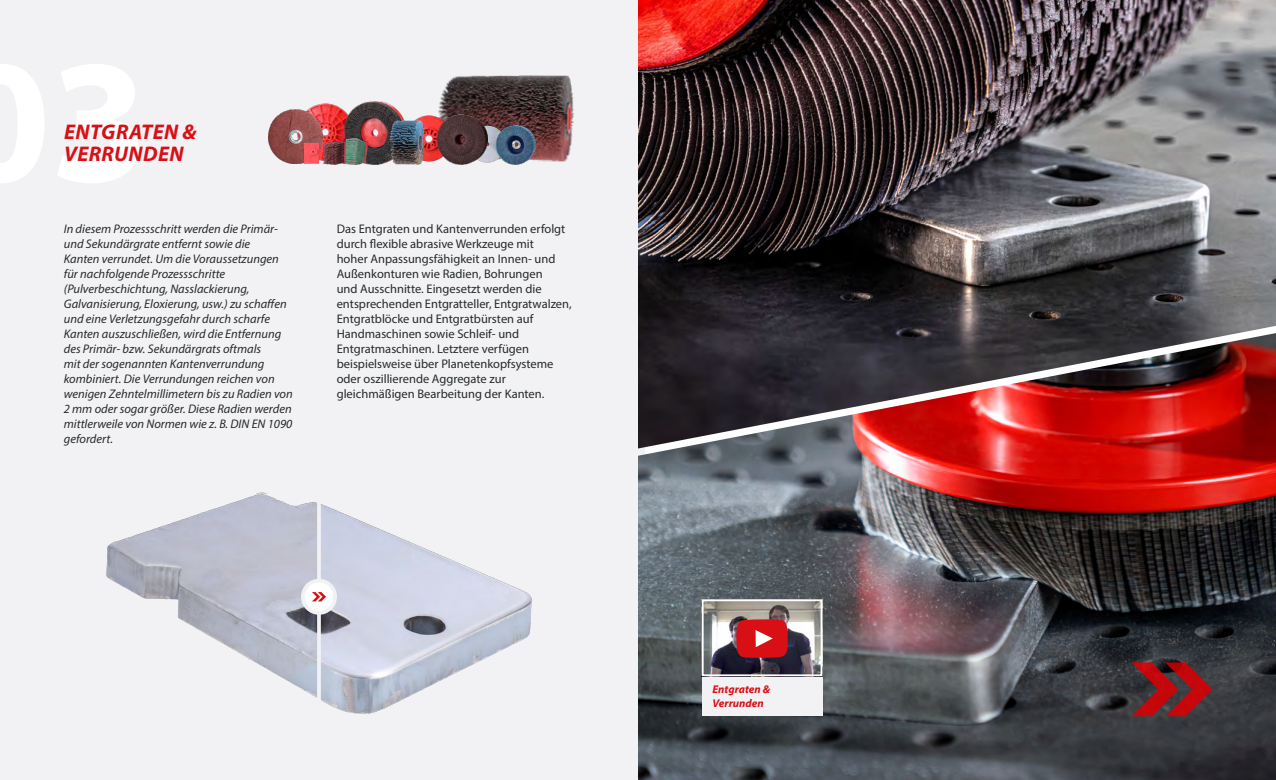
<style>
.page{position:relative;width:1276px;height:780px;background:#fff}
.page>*{position:absolute;margin:0;border:0;box-sizing:border-box;transform-origin:0 0}
.t1{font:italic 700 21.25px/22.5px "Myriad Pro";letter-spacing:.02em;color:#d90f16}
.t2{font:italic 12.5px/15px "Myriad Pro";color:#262a2c}
.t3{font:12.5px/15px "Myriad Pro";color:#262a2c}
.t4{font:italic 700 11.25px/13.5px "Myriad Pro";color:#d90f16}
</style>
<div class="page">
<div style="left:0;top:0;width:644px;height:780px;background:#f2f2f4"></div>
<img style="left:106px;top:492px;width:426px;height:222px">
<hr style="left:317px;top:377px;width:4px;height:403px;background:#f2f2f4">
<div style="left:303px;top:580px;width:32px;height:33px;background:#fff;border-radius:50%"></div>
<div style="left:301px;top:578px;width:36px;height:36px;border:4px solid #f2f2f4;border-radius:50%"></div>
<svg style="left:312px;top:592px;width:14px;height:9px"></svg>
<img style="left:638px;top:0;width:638px;height:333px">
<img style="left:638px;top:333px;width:638px;height:447px">
<svg style="left:1131px;top:662px;width:81px;height:54px;background:#7d2024"></svg>
<svg style="left:0;top:64px;width:138px;height:119px"></svg>
<img style="left:438px;top:75px;width:136px;height:86px">
<img style="left:487px;top:126px;width:48px;height:38px">
<img style="left:415px;top:115px;width:72px;height:49px">
<img style="left:309px;top:101px;width:95px;height:64px">
<img style="left:268px;top:109px;width:55px;height:55px">
<img style="left:339px;top:138px;width:28px;height:27px">
<img style="left:304px;top:142px;width:41px;height:23px">
<img style="left:389px;top:120px;width:35px;height:45px">
<div style="left:702px;top:675px;width:120px;height:41px;background:#f2f2f4"></div>
<img style="left:705px;top:602px;width:114px;height:71px">
<div style="left:702px;top:599px;width:120px;height:77px;border:2px solid #fff"></div>
<svg style="left:711px;top:619px;width:77px;height:42px"></svg>
<h1 class="t1" style="left:64px;top:120px;width:134px">ENTGRATEN &amp;<br>VERRUNDEN</h1>
<p class="t2" style="left:64px;top:221px;width:230px">In diesem Prozessschritt werden die Primär&shy;und Sekundärgrate entfernt sowie die<br>Kanten verrundet. Um die Voraussetzungen für nachfolgende Prozessschritte (Pulverbeschichtung, Nasslackierung, Galvanisierung, Eloxierung, usw.) zu schaffen und eine Verletzungsgefahr durch scharfe Kanten auszuschließen, wird die Entfernung des Primär- bzw. Sekundärgrats oftmals<br>mit der sogenannten Kantenverrundung kombiniert. Die Verrundungen reichen von wenigen Zehntelmillimetern bis zu Radien von 2 mm oder sogar größer. Diese Radien werden mittlerweile von Normen wie z. B. DIN EN 1090 gefordert.</p>
<p class="t3" style="left:337px;top:221px;width:236px">Das Entgraten und Kantenverrunden erfolgt durch flexible abrasive Werkzeuge mit<br>hoher Anpassungsfähigkeit an Innen- und Außenkonturen wie Radien, Bohrungen<br>und Ausschnitte. Eingesetzt werden die entsprechenden Entgratteller, Entgratwalzen, Entgratblöcke und Entgratbürsten auf Handmaschinen sowie Schleif- und Entgratmaschinen. Letztere verfügen beispielsweise über Planetenkopfsysteme oder oszillierende Aggregate zur gleichmäßigen Bearbeitung der Kanten.</p>
<p class="t4" style="left:712px;top:682px;width:59px">Entgraten &amp;<br>Verrunden</p>
</div>
